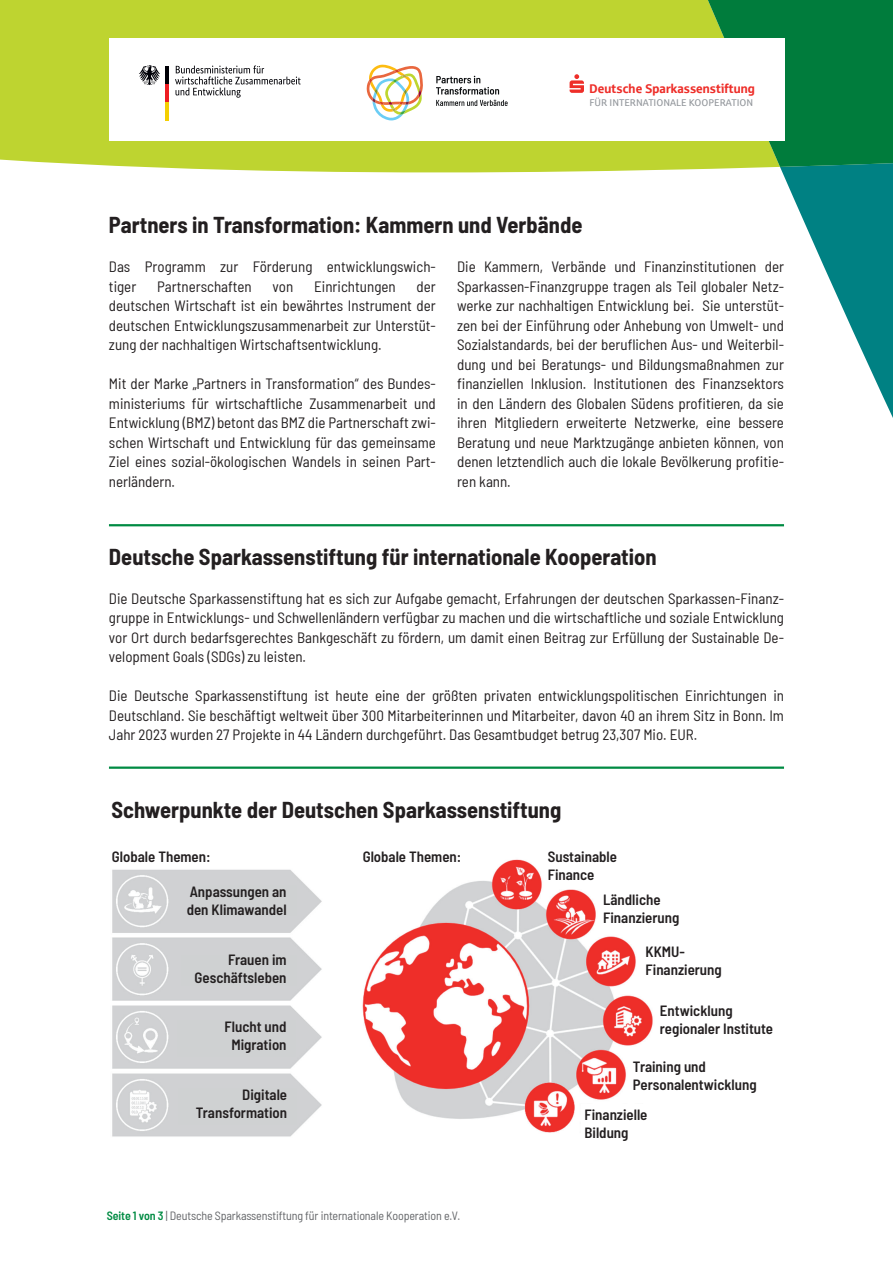
<style>
.page{position:relative;width:893px;height:1263px;background:#fff}
.page>*{position:absolute;margin:0;border:0;box-sizing:border-box;transform-origin:0 0}
.t1{font:700 semi-condensed 22.5px "Barlow";color:#231f20}
.t2{font:semi-condensed 15px/19.5px "Barlow";color:#231f20;text-align:justify}
.t3{font:600 semi-condensed 14.85px/18px "Barlow";color:#231f20}
.t4{font:12.6px "Sparkasse Head";letter-spacing:.01em;color:#ee2e29}
.t5{font:semi-condensed 12px "Barlow";letter-spacing:-.01em;color:#636568}
.t6{font:9.75px "Sparkasse Rg";color:#93979c}
.s1{font-weight:600;color:#008b43}
</style>
<div class="page">
<div style="left:0;top:0;width:650px;height:173px;background:#bed430"></div>
<svg style="left:650px;top:0;width:243px;height:418px"></svg>
<hr style="left:109px;top:524px;width:675px;height:2px;background:#008b43">
<hr style="left:109px;top:766px;width:675px;height:3px;background:#008b43">
<img style="left:112px;top:859px;width:541px;height:278px">
<div style="left:198px;top:885px;width:99px;height:31px;background:#cfd1d2"></div>
<div style="left:181px;top:954px;width:116px;height:31px;background:#cfd1d2"></div>
<div style="left:178px;top:1020px;width:118px;height:36px;background:#cfd1d2"></div>
<div style="left:178px;top:1088px;width:118px;height:37px;background:#cfd1d2"></div>
<div style="left:545px;top:845px;width:122px;height:41px;background:#fff"></div>
<div style="left:109px;top:845px;width:122px;height:21px;background:#fff"></div>
<div style="left:360px;top:845px;width:122px;height:21px;background:#fff"></div>
<div style="left:600px;top:889px;width:123px;height:40px;background:#fff"></div>
<div style="left:643px;top:941px;width:122px;height:40px;background:#fff"></div>
<div style="left:629px;top:1056px;width:149px;height:40px;background:#fff"></div>
<div style="left:581px;top:1104px;width:149px;height:40px;background:#fff"></div>
<div style="left:109px;top:38px;width:675px;height:103px;background:#fff"></div>
<svg style="left:570px;top:74px;width:14px;height:19px"></svg>
<svg style="left:366px;top:64px;width:57px;height:56px"></svg>
<svg style="left:436px;top:76px;width:72px;height:30px"></svg>
<svg style="left:175px;top:65px;width:126px;height:33px"></svg>
<svg style="left:139px;top:65px;width:21px;height:20px"></svg>
<hr style="left:166px;top:66px;width:3px;height:18px;background:#000006">
<hr style="left:166px;top:84px;width:3px;height:19px;background:#ee1d23">
<hr style="left:166px;top:103px;width:3px;height:18px;background:#f4cf02">
<p class="t4" style="left:590px;top:80px;width:167px">Deutsche Sparkassenstiftung</p>
<p class="t6" style="left:589px;top:96px;width:165px">FÜR INTERNATIONALE KOOPERATION</p>
<p class="t1" style="left:109px;top:209px;width:475px">Partners in Transformation: Kammern und Verbände</p>
<p class="t2" style="left:109px;top:256px;width:328px">Das Programm zur Förderung entwicklungswich&shy;tiger</p>
<p class="t2" style="left:457px;top:256px;width:328px">Die Kammern, Verbände und Finanzinstitutionen der Sparkassen-Finanzgruppe tragen als Teil globaler Netz&shy;werke zur nachhaltigen Entwicklung bei. Sie unterstüt&shy;zen bei der Einführung oder Anhebung von Umwelt- und Sozialstandards, bei der beruflichen Aus- und Weiterbil&shy;dung und bei Beratungs- und Bildungsmaßnahmen zur finanziellen Inklusion. Institutionen des Finanzsektors in den Ländern des Globalen Südens profitieren, da sie ihren Mitgliedern erweiterte Netzwerke, eine bessere Beratung und neue Marktzugänge anbieten können, von denen letztendlich auch die lokale Bevölkerung profitie&shy;ren kann.</p>
<p class="t2" style="left:157px;top:275px;width:96px">Partnerschaften</p>
<p class="t2" style="left:273px;top:275px;width:22px">von</p>
<p class="t2" style="left:314px;top:275px;width:83px">Einrichtungen</p>
<p class="t2" style="left:109px;top:275px;width:328px;text-indent:308px">der deutschen Wirtschaft ist ein bewährtes Instrument der deutschen Entwicklungszusammenarbeit zur Unterstüt&shy;zung der nachhaltigen Wirtschaftsentwicklung.</p>
<p class="t2" style="left:109px;top:373px;width:328px">Mit der Marke „Partners in Transformation“ des Bundes&shy;ministeriums für wirtschaftliche Zusammenarbeit und Entwicklung (BMZ) betont das BMZ die Partnerschaft zwi&shy;schen Wirtschaft und Entwicklung für das gemeinsame Ziel eines sozial-ökologischen Wandels in seinen Part&shy;nerländern.</p>
<p class="t1" style="left:109px;top:540px;width:549px">Deutsche Sparkassenstiftung für internationale Kooperation</p>
<p class="t2" style="left:109px;top:587px;width:677px">Die Deutsche Sparkassenstiftung hat es sich zur Aufgabe gemacht, Erfahrungen der deutschen Sparkassen-Finanz&shy;gruppe in Entwicklungs- und Schwellenländern verfügbar zu machen und die wirtschaftliche und soziale Entwicklung vor Ort durch bedarfsgerechtes Bankgeschäft zu fördern, um damit einen Beitrag zur Erfüllung der Sustainable De&shy;velopment Goals (SDGs) zu leisten.</p>
<p class="t2" style="left:109px;top:685px;width:677px">Die Deutsche Sparkassenstiftung ist heute eine der größten privaten entwicklungspolitischen Einrichtungen in Deutschland. Sie beschäftigt weltweit über 300 Mitarbeiterinnen und Mitarbeiter, davon 40 an ihrem Sitz in Bonn. Im Jahr 2023 wurden 27 Projekte in 44 Ländern durchgeführt. Das Gesamtbudget betrug 23,307 Mio. EUR.</p>
<p class="t1" style="left:111px;top:794px;width:451px">Schwerpunkte der Deutschen Sparkassenstiftung</p>
<p class="t3" style="left:112px;top:846px;width:100px">Globale Themen:</p>
<p class="t3" style="left:363px;top:846px;width:100px">Globale Themen:</p>
<p class="t3" style="left:187px;top:881px;width:101px">Anpassungen an den Klimawandel</p>
<p class="t3" style="left:228px;top:949px;width:60px">Frauen im</p>
<p class="t3" style="left:195px;top:967px;width:93px">Geschäftsleben</p>
<p class="t3" style="left:225px;top:1017px;width:63px;text-align:center">Flucht und<br>Migration</p>
<p class="t3" style="left:242px;top:1085px;width:46px">Digitale</p>
<p class="t3" style="left:196px;top:1103px;width:93px">Transformation</p>
<p class="t5" style="left:107px;top:1207px;width:355px"><span class="s1">Seite 1 von 3</span> | Deutsche Sparkassenstiftung für internationale Kooperation e.V.</p>
<p class="t3" style="left:548px;top:846px;width:71px">Sustainable<br>Finance</p>
<p class="t3" style="left:603px;top:890px;width:59px">Ländliche</p>
<p class="t3" style="left:603px;top:908px;width:78px">Finanzierung</p>
<p class="t3" style="left:646px;top:941px;width:41px">KKMU-</p>
<p class="t3" style="left:646px;top:959px;width:78px">Finanzierung</p>
<p class="t3" style="left:660px;top:1000px;width:74px">Entwicklung</p>
<p class="t3" style="left:660px;top:1018px;width:115px">regionaler Institute</p>
<p class="t3" style="left:633px;top:1057px;width:74px">Training und</p>
<p class="t3" style="left:633px;top:1075px;width:125px">Personalentwicklung</p>
<p class="t3" style="left:584px;top:1105px;width:64px">Finanzielle</p>
<p class="t3" style="left:584px;top:1123px;width:46px">Bildung</p>
</div>
